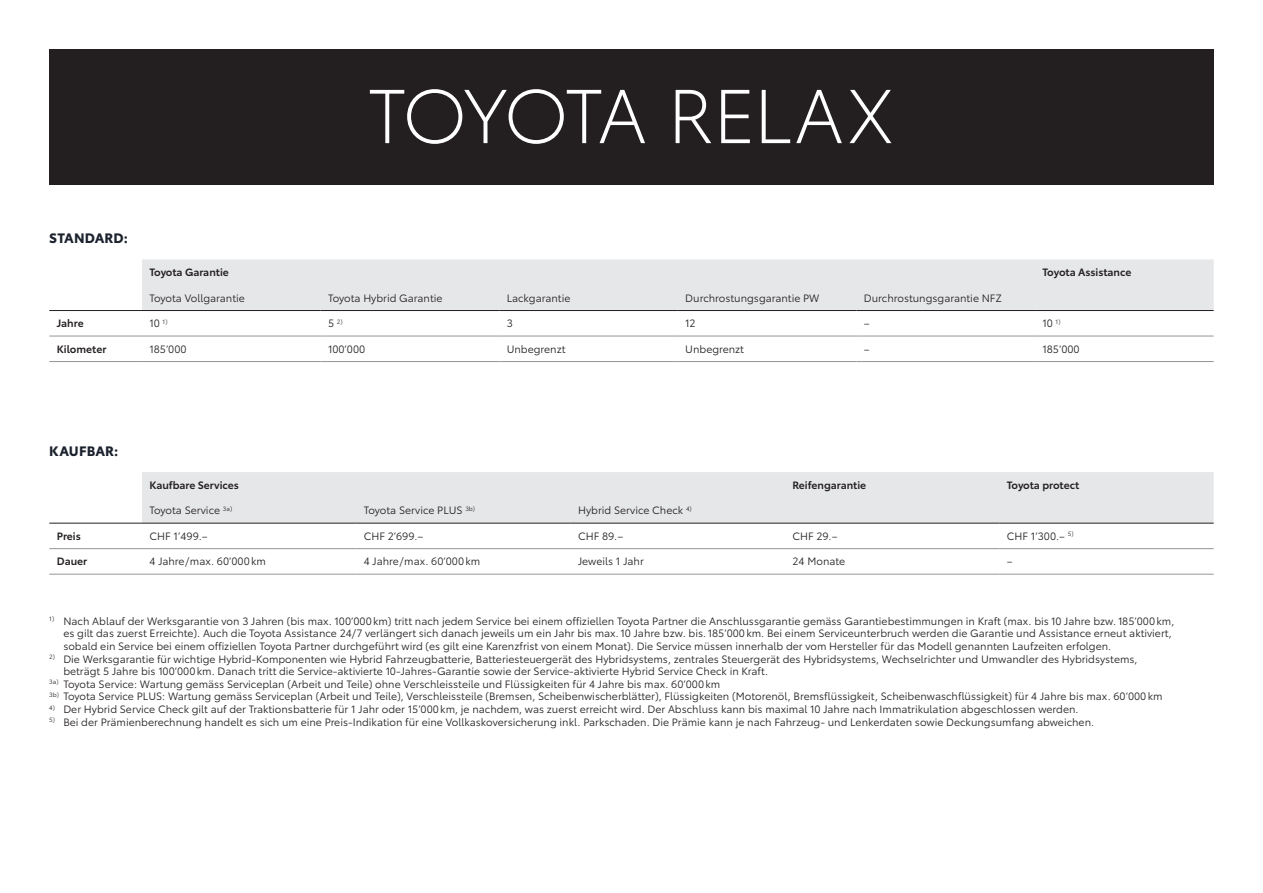
<style>
.page{position:relative;width:1263px;height:893px;background:#fff}
.page>*{position:absolute;margin:0;border:0;box-sizing:border-box;transform-origin:0 0}
.t1{font:300 75px "Toyota Type";letter-spacing:-.055em;color:#fff}
.t2{font:700 13.5px "Toyota Type";letter-spacing:.005em;color:#1c232e}
.t3{font:10.5px/12.6px "Toyota Type";color:#231f20}
.t4{font:600 10.5px "Toyota Type";color:#231f20}
.t5{font:6.15px "Toyota Type";color:#231f20}
.s1{font-size:10.5px}
</style>
<div class="page">
<div style="left:49px;top:49px;width:1165px;height:135px;background:#231f20"></div>
<div style="left:142px;top:259px;width:1072px;height:51px;background:#e6e7e9"></div>
<hr style="left:49px;top:310px;width:93px;height:1px;background:#231f20">
<hr style="left:49px;top:336px;width:93px;height:1px;background:#939598">
<hr style="left:142px;top:336px;width:179px;height:1px;background:#939598">
<hr style="left:321px;top:336px;width:178px;height:1px;background:#939598">
<hr style="left:499px;top:336px;width:179px;height:1px;background:#939598">
<hr style="left:678px;top:336px;width:178px;height:1px;background:#939598">
<hr style="left:856px;top:336px;width:179px;height:1px;background:#939598">
<hr style="left:1035px;top:336px;width:179px;height:1px;background:#939598">
<hr style="left:49px;top:361px;width:93px;height:1px;background:#939598">
<hr style="left:142px;top:361px;width:179px;height:1px;background:#939598">
<hr style="left:321px;top:361px;width:178px;height:1px;background:#939598">
<hr style="left:499px;top:361px;width:179px;height:1px;background:#939598">
<hr style="left:678px;top:361px;width:178px;height:1px;background:#939598">
<hr style="left:856px;top:361px;width:179px;height:1px;background:#939598">
<hr style="left:1035px;top:361px;width:179px;height:1px;background:#939598">
<hr style="left:142px;top:310px;width:179px;height:1px;background:#231f20">
<hr style="left:321px;top:310px;width:178px;height:1px;background:#231f20">
<hr style="left:499px;top:310px;width:179px;height:1px;background:#231f20">
<hr style="left:678px;top:310px;width:178px;height:1px;background:#231f20">
<hr style="left:856px;top:310px;width:179px;height:1px;background:#231f20">
<hr style="left:1035px;top:310px;width:179px;height:1px;background:#231f20">
<div style="left:142px;top:472px;width:1072px;height:51px;background:#e6e7e9"></div>
<hr style="left:49px;top:548px;width:93px;height:1px;background:#939598">
<hr style="left:142px;top:548px;width:214px;height:1px;background:#939598">
<hr style="left:356px;top:548px;width:215px;height:1px;background:#939598">
<hr style="left:571px;top:548px;width:214px;height:1px;background:#939598">
<hr style="left:785px;top:548px;width:214px;height:1px;background:#939598">
<hr style="left:999px;top:548px;width:215px;height:1px;background:#939598">
<hr style="left:49px;top:574px;width:93px;height:1px;background:#939598">
<hr style="left:142px;top:574px;width:214px;height:1px;background:#939598">
<hr style="left:356px;top:574px;width:215px;height:1px;background:#939598">
<hr style="left:571px;top:574px;width:214px;height:1px;background:#939598">
<hr style="left:785px;top:574px;width:214px;height:1px;background:#939598">
<hr style="left:999px;top:574px;width:215px;height:1px;background:#939598">
<hr style="left:49px;top:523px;width:93px;height:1px;background:#231f20">
<hr style="left:142px;top:523px;width:214px;height:1px;background:#231f20">
<hr style="left:356px;top:523px;width:215px;height:1px;background:#231f20">
<hr style="left:571px;top:523px;width:214px;height:1px;background:#231f20">
<hr style="left:785px;top:523px;width:214px;height:1px;background:#231f20">
<hr style="left:999px;top:523px;width:215px;height:1px;background:#231f20">
<h1 class="t1" style="left:368px;top:62px;width:529px">TOYOTA RELAX</h1>
<p class="t2" style="left:49px;top:228px;width:80px">STANDARD:</p>
<p class="t4" style="left:149px;top:264px;width:81px">Toyota Garantie</p>
<p class="t4" style="left:1042px;top:264px;width:90px">Toyota Assistance</p>
<p class="t3" style="left:149px;top:291px;width:97px">Toyota Vollgarantie</p>
<p class="t3" style="left:328px;top:291px;width:116px">Toyota Hybrid Garantie</p>
<p class="t3" style="left:507px;top:291px;width:65px">Lackgarantie</p>
<p class="t3" style="left:685px;top:291px;width:136px">Durchrostungsgarantie PW</p>
<p class="t3" style="left:864px;top:291px;width:140px">Durchrostungsgarantie NFZ</p>
<p class="t4" style="left:57px;top:315px;width:28px">Jahre</p>
<p class="t3" style="left:149px;top:316px;width:20px">10 <sup>1)</sup></p>
<p class="t5" style="left:328px;top:317px;width:16px"><span class="s1">5</span> 2)</p>
<p class="t3" style="left:507px;top:316px;width:8px">3</p>
<p class="t3" style="left:685px;top:316px;width:12px">12</p>
<p class="t3" style="left:864px;top:316px;width:7px">–</p>
<p class="t3" style="left:1042px;top:316px;width:20px">10 <sup>1)</sup></p>
<p class="t4" style="left:57px;top:341px;width:51px">Kilometer</p>
<p class="t3" style="left:149px;top:342px;width:39px">185’000</p>
<p class="t3" style="left:328px;top:342px;width:39px">100’000</p>
<p class="t3" style="left:507px;top:342px;width:60px">Unbegrenzt</p>
<p class="t3" style="left:685px;top:342px;width:60px">Unbegrenzt</p>
<p class="t3" style="left:864px;top:342px;width:7px">–</p>
<p class="t3" style="left:1042px;top:342px;width:39px">185’000</p>
<p class="t2" style="left:49px;top:440px;width:70px">KAUFBAR:</p>
<p class="t4" style="left:149px;top:477px;width:91px">Kaufbare Services</p>
<p class="t4" style="left:792px;top:477px;width:75px">Reifengarantie</p>
<p class="t4" style="left:1007px;top:477px;width:74px">Toyota protect</p>
<p class="t3" style="left:149px;top:503px;width:84px">Toyota Service <sup>3a)</sup></p>
<p class="t3" style="left:364px;top:503px;width:113px">Toyota Service PLUS <sup>3b)</sup></p>
<p class="t3" style="left:578px;top:503px;width:115px">Hybrid Service Check <sup>4)</sup></p>
<p class="t4" style="left:57px;top:528px;width:26px">Preis</p>
<p class="t3" style="left:149px;top:529px;width:60px">CHF 1’499.–</p>
<p class="t3" style="left:364px;top:529px;width:61px">CHF 2’699.–</p>
<p class="t3" style="left:578px;top:529px;width:47px">CHF 89.–</p>
<p class="t3" style="left:792px;top:529px;width:47px">CHF 29.–</p>
<p class="t3" style="left:1007px;top:529px;width:68px">CHF 1’300.– <sup>5)</sup></p>
<p class="t4" style="left:57px;top:553px;width:32px">Dauer</p>
<p class="t3" style="left:149px;top:554px;width:118px">4 Jahre / max. 60’000 km</p>
<p class="t3" style="left:364px;top:554px;width:118px">4 Jahre / max. 60’000 km</p>
<p class="t3" style="left:578px;top:554px;width:67px">Jeweils 1 Jahr</p>
<p class="t3" style="left:792px;top:554px;width:54px">24 Monate</p>
<p class="t3" style="left:1007px;top:554px;width:7px">–</p>
<p class="t3" style="left:63px;top:614px;width:1112px;text-indent:-14px"><sup>1)</sup> Nach Ablauf der Werksgarantie von 3 Jahren (bis max. 100’000 km) tritt nach jedem Service bei einem offiziellen Toyota Partner die Anschlussgarantie gemäss Garantiebestimmungen in Kraft (max. bis 10 Jahre bzw. 185’000 km, es gilt das zuerst Erreichte). Auch die Toyota Assistance 24/7 verlängert sich danach jeweils um ein Jahr bis max. 10 Jahre bzw. bis. 185’000 km. Bei einem Serviceunterbruch werden die Garantie und Assistance erneut aktiviert, sobald ein Service bei einem offiziellen Toyota Partner durchgeführt wird (es gilt eine Karenzfrist von einem Monat). Die Service müssen innerhalb der vom Hersteller für das Modell genannten Laufzeiten erfolgen.</p>
<p class="t3" style="left:49px;top:652px;width:1090px"><sup>2)</sup> Die Werksgarantie für wichtige Hybrid-Komponenten wie Hybrid Fahrzeug batterie, Batteriesteuergerät des Hybridsystems, zentrales Steuergerät des Hybridsystems, Wechselrichter und Umwandler des Hybridsystems,</p>
<p class="t3" style="left:63px;top:664px;width:706px">beträgt 5 Jahre bis 100’000 km. Danach tritt die Service-aktivierte 10-Jahres-Garantie sowie der Service-aktivierte Hybrid Service Check in Kraft.</p>
<p class="t3" style="left:49px;top:677px;width:672px"><sup>3a)</sup> Toyota Service: Wartung gemäss Serviceplan (Arbeit und Teile) ohne Verschleissteile und Flüssigkeiten für 4 Jahre bis max. 60’000 km</p>
<p class="t3" style="left:49px;top:690px;width:1115px"><sup>3b)</sup> Toyota Service PLUS: Wartung gemäss Serviceplan (Arbeit und Teile), Verschleissteile (Bremsen, Scheibenwischerblätter), Flüssigkeiten (Motorenöl, Bremsflüssigkeit, Scheibenwaschflüssigkeit) für 4 Jahre bis max. 60’000 km</p>
<p class="t3" style="left:49px;top:702px;width:1031px"><sup>4)</sup> Der Hybrid Service Check gilt auf der Traktionsbatterie für 1 Jahr oder 15’000 km, je nachdem, was zuerst erreicht wird. Der Abschluss kann bis maximal 10 Jahre nach Immatrikulation abgeschlossen werden.</p>
<p class="t3" style="left:49px;top:715px;width:1046px"><sup>5)</sup> Bei der Prämienberechnung handelt es sich um eine Preis-Indikation für eine Vollkaskoversicherung inkl. Parkschaden. Die Prämie kann je nach Fahrzeug- und Lenkerdaten sowie Deckungsumfang abweichen.</p>
</div>
